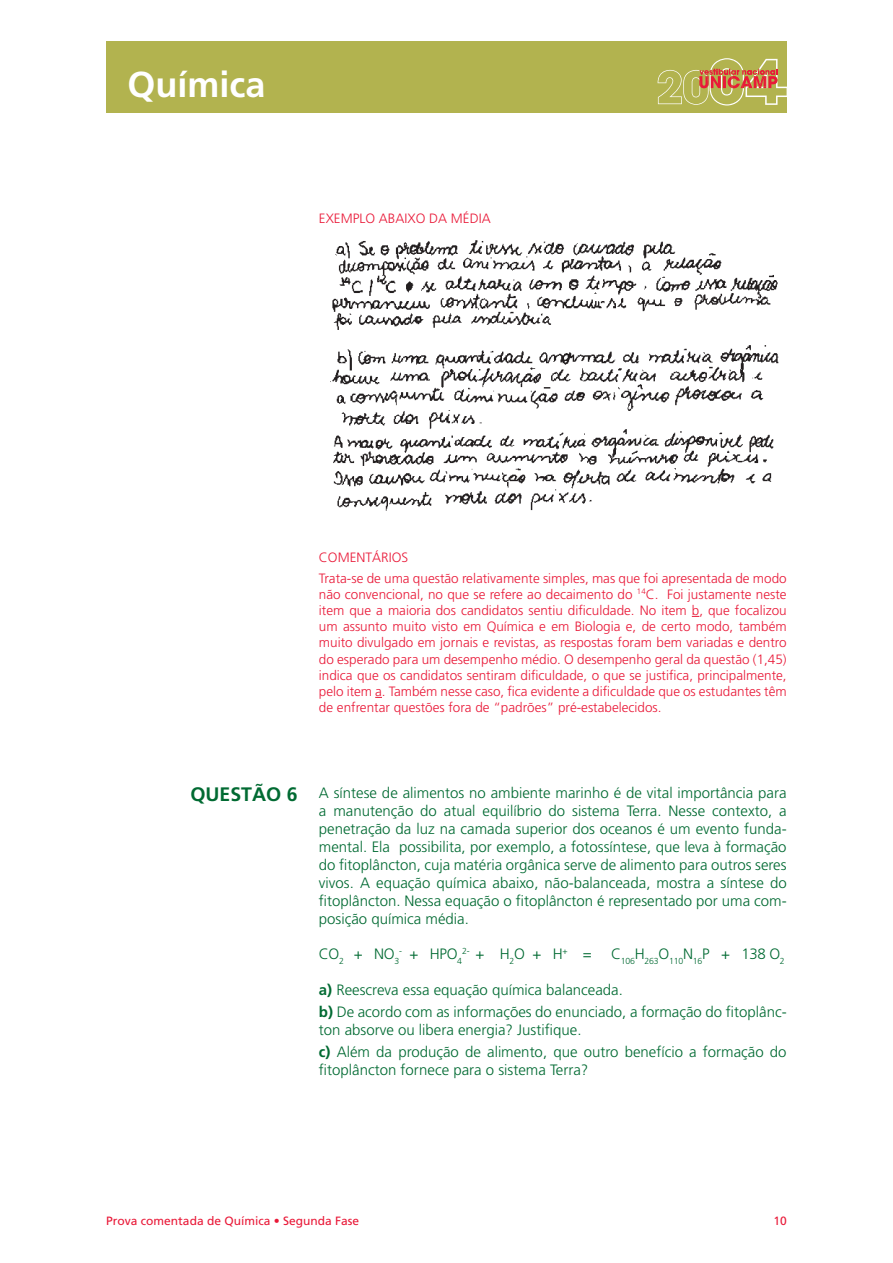
<style>
.page{position:relative;width:893px;height:1263px;background:#fff}
.page>*{position:absolute;margin:0;border:0;box-sizing:border-box;transform-origin:0 0}
.t1{font:700 36px "Frutiger";color:#fff}
.t2{font:700 19.5px "Frutiger";color:#016a32}
.t3{font:300 15px/18px "Frutiger";color:#016a32}
.t4{font:300 13.5px/16.2px "Frutiger";color:#e91938}
.t5{font:12px "Frutiger";color:#e91938}
.t6{font:300 8.7px "Frutiger";letter-spacing:-.02em;color:#016a32}
.s1{font-weight:700}
</style>
<div class="page">
<div style="left:106px;top:41px;width:681px;height:72px;background:#b2b34f"></div>
<svg style="left:658px;top:58px;width:129px;height:48px"></svg>
<img style="left:330px;top:240px;width:449px;height:271px">
<h1 class="t1" style="left:128px;top:63px;width:140px">Química</h1>
<p class="t4" style="left:319px;top:210px;width:173px">EXEMPLO ABAIXO DA MÉDIA</p>
<p class="t4" style="left:319px;top:547px;width:469px;line-height:20.4px">COMENTÁRIOS<br>Trata-se de uma questão relativamente simples, mas que foi apresentada de modo</p>
<p class="t4" style="left:319px;top:586px;width:469px;text-align:justify">não convencional, no que se refere ao decaimento do <sup>14</sup>C. Foi justamente neste item que a maioria dos candidatos sentiu dificuldade. No item b, que focalizou um assunto muito visto em Química e em Biologia e, de certo modo, também muito divulgado em jornais e revistas, as respostas foram bem variadas e dentro do esperado para um desempenho médio. O desempenho geral da questão (1,45) indica que os candidatos sentiram dificuldade, o que se justifica, principalmente, pelo item a. Também nesse caso, fica evidente a dificuldade que os estudantes têm de enfrentar questões fora de “padrões” pré-estabelecidos.</p>
<h2 class="t2" style="left:190px;top:783px;width:109px">QUESTÃO 6</h2>
<p class="t3" style="left:319px;top:784px;width:469px;text-align:justify">A síntese de alimentos no ambiente marinho é de vital importância para a manutenção do atual equilíbrio do sistema Terra. Nesse contexto, a penetração da luz na camada superior dos oceanos é um evento funda&shy;mental. Ela possibilita, por exemplo, a fotossíntese, que leva à formação do fitoplâncton, cuja matéria orgânica serve de alimento para outros seres vivos. A equação química abaixo, não-balanceada, mostra a síntese do fitoplâncton. Nessa equação o fitoplâncton é representado por uma com&shy;posição química média.</p>
<p class="t3" style="left:319px;top:945px;width:275px">CO<sub>2</sub> + NO<sub>3</sub><sup>-</sup> + HPO<sub>4</sub><sup>2-</sup> + H<sub>2</sub>O + H<sup>+</sup> =</p>
<p class="t6" style="left:611px;top:956px;width:175px"><sup>C</sup>106<sup>H</sup>263<sup>O</sup>110<sup>N</sup>16<sup>P</sup> <sup>+</sup> <sup>138</sup> <sup>O</sup>2</p>
<p class="t3" style="left:319px;top:979px;width:469px;line-height:22.2px"><span class="s1">a)</span> Reescreva essa equação química balanceada.<br><span class="s1">b)</span> De acordo com as informações do enunciado, a formação do fitoplânc-</p>
<p class="t3" style="left:319px;top:1019px;width:469px;line-height:22.2px">ton absorve ou libera energia? Justifique.<br><span class="s1">c)</span> Além da produção de alimento, que outro benefício a formação do</p>
<p class="t3" style="left:319px;top:1061px;width:271px">fitoplâncton fornece para o sistema Terra?</p>
<p class="t5" style="left:106px;top:1214px;width:254px">Prova comentada de Química • Segunda Fase</p>
<p class="t5" style="left:773px;top:1214px;width:15px">10</p>
</div>
